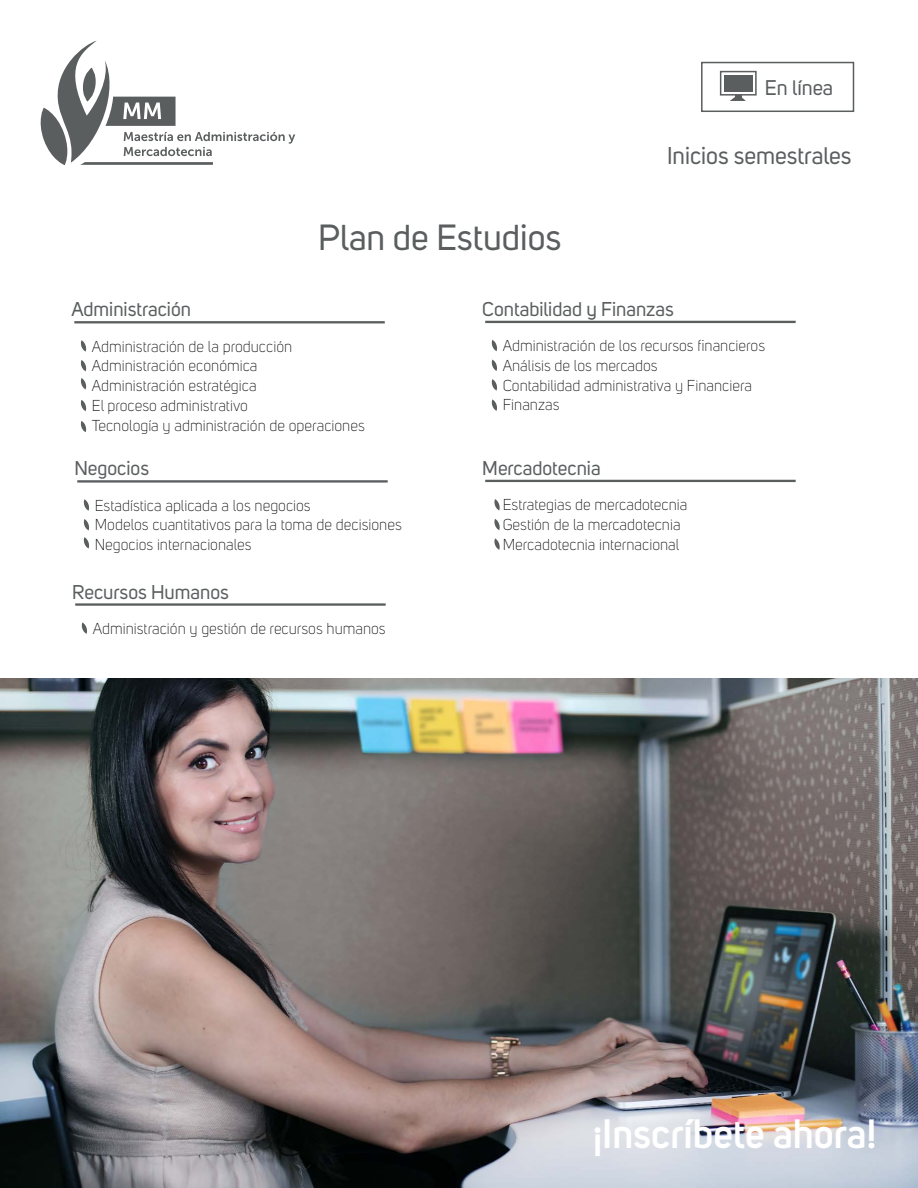
<style>
.page{position:relative;width:918px;height:1188px;background:#fff}
.page>*{position:absolute;margin:0;border:0;box-sizing:border-box;transform-origin:0 0}
.t1{font:600 40.5px "Uni Sans";color:#fff}
.t2{font:36px "Uni Sans";color:#5b5e5f}
.t3{font:24px "Uni Sans";color:#5b5e5f}
.t4{font:21px "Uni Sans";color:#5b5e5f}
.t5{font:19.8px "Uni Sans";color:#5b5e5f}
.t6{font:300 15.6px/19.8px "Uni Sans";color:#040503}
</style>
<div class="page">
<img style="left:0;top:679px;width:918px;height:509px">
<hr style="left:74px;top:321px;width:311px;height:2px;background:#5b5e5f">
<svg style="left:80px;top:340px;width:7px;height:12px"></svg>
<svg style="left:80px;top:360px;width:7px;height:11px"></svg>
<svg style="left:80px;top:378px;width:7px;height:11px"></svg>
<svg style="left:80px;top:421px;width:7px;height:11px"></svg>
<svg style="left:80px;top:400px;width:7px;height:11px"></svg>
<hr style="left:485px;top:321px;width:311px;height:2px;background:#5b5e5f">
<svg style="left:491px;top:340px;width:6px;height:11px"></svg>
<svg style="left:491px;top:360px;width:6px;height:11px"></svg>
<svg style="left:491px;top:379px;width:6px;height:12px"></svg>
<svg style="left:491px;top:399px;width:6px;height:12px"></svg>
<hr style="left:77px;top:480px;width:311px;height:3px;background:#5b5e5f">
<svg style="left:83px;top:499px;width:6px;height:12px"></svg>
<svg style="left:83px;top:519px;width:7px;height:11px"></svg>
<svg style="left:83px;top:537px;width:7px;height:12px"></svg>
<svg style="left:494px;top:499px;width:6px;height:11px"></svg>
<svg style="left:494px;top:519px;width:6px;height:11px"></svg>
<svg style="left:494px;top:538px;width:6px;height:12px"></svg>
<hr style="left:485px;top:480px;width:311px;height:2px;background:#5b5e5f">
<hr style="left:75px;top:603px;width:311px;height:3px;background:#5b5e5f">
<svg style="left:81px;top:622px;width:6px;height:12px"></svg>
<div style="left:701px;top:62px;width:153px;height:50px;border:2px solid #5b5e5f"></div>
<div style="left:724px;top:75px;width:28px;height:17px;background:#5b5e5f"></div>
<div style="left:720px;top:71px;width:37px;height:25px;border:2px solid #5b5e5f"></div>
<svg style="left:730px;top:95px;width:16px;height:6px"></svg>
<svg style="left:40px;top:41px;width:255px;height:124px"></svg>
<h3 class="t4" style="left:765px;top:76px;width:70px">En línea</h3>
<p class="t5" style="left:71px;top:298px;width:121px">Administración</p>
<h2 class="t2" style="left:318px;top:217px;width:245px">Plan de Estudios</h2>
<h3 class="t3" style="left:667px;top:142px;width:186px">Inicios semestrales</h3>
<p class="t5" style="left:482px;top:298px;width:193px">Contabilidad y Finanzas</p>
<p class="t6" style="left:92px;top:336px;width:275px">Administración de la producción<br>Administración económica<br>Administración estratégica<br>El proceso administrativo<br>Tecnología y administración de operaciones</p>
<p class="t5" style="left:74px;top:457px;width:76px">Negocios</p>
<p class="t6" style="left:95px;top:496px;width:309px">Estadística aplicada a los negocios<br>Modelos cuantitativos para la toma de decisiones<br>Negocios internacionales</p>
<p class="t5" style="left:72px;top:580px;width:158px">Recursos Humanos</p>
<p class="t6" style="left:93px;top:619px;width:295px">Administración y gestión de recursos humanos</p>
<p class="t6" style="left:503px;top:336px;width:264px">Administración de los recursos financieros<br>Análisis de los mercados<br>Contabilidad administrativa y Financiera<br>Finanzas</p>
<p class="t5" style="left:482px;top:457px;width:120px">Mercadotecnia</p>
<p class="t6" style="left:503px;top:495px;width:186px">Estrategias de mercadotecnia<br>Gestión de la mercadotecnia<br>Mercadotecnia internacional</p>
<h1 class="t1" style="left:593px;top:1103px;width:285px">¡Inscríbete ahora!</h1>
</div>
